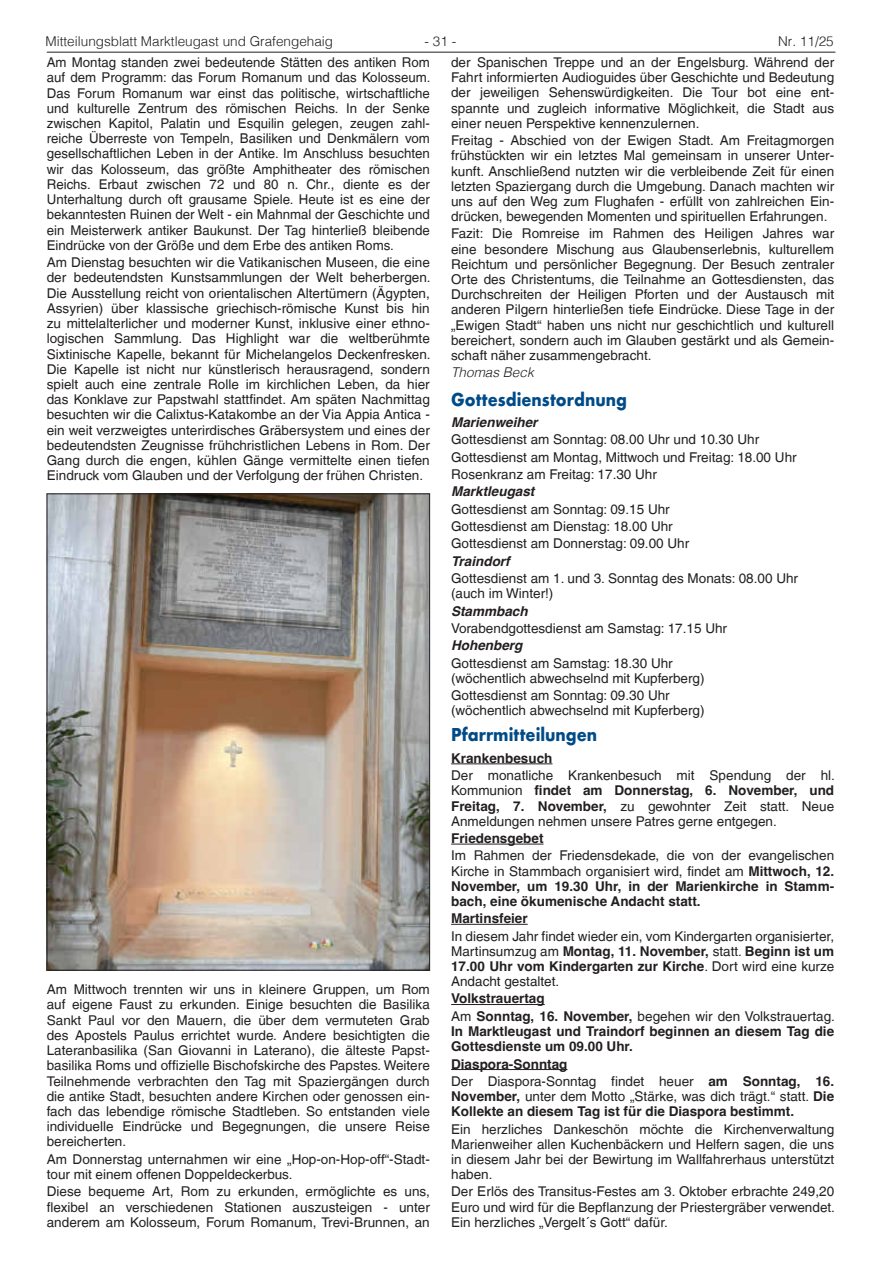
<style>
.page{position:relative;width:881px;height:1263px;background:#fff}
.page>*{position:absolute;margin:0;border:0;box-sizing:border-box;transform-origin:0 0}
.t1{font:700 17.25px "Futura";color:#004b87;scale:.9 1}
.t2{font:13.5px/15.3px "Helvetica LT";color:#231f20;text-align:justify}
.t3{font:700 13.5px/15.1px "Helvetica";color:#231f20}
.t4{font:300 13.5px "Helvetica";color:#231f20}
.t5{font:italic 700 13.5px "Helvetica";color:#231f20}
.t6{font:italic 300 13.5px "Helvetica";color:#231f20}
.s1{font-family:"Helvetica LT";font-weight:400}
.s2{font-family:"Helvetica";font-weight:700}
</style>
<div class="page">
<hr style="left:47px;top:52px;width:788px;height:1px;background:#231f20">
<hr style="left:451px;top:763px;width:101px;height:1px;background:#231f20">
<hr style="left:451px;top:844px;width:92px;height:1px;background:#231f20">
<hr style="left:451px;top:924px;width:76px;height:1px;background:#231f20">
<hr style="left:451px;top:1004px;width:93px;height:1px;background:#231f20">
<hr style="left:451px;top:1069px;width:116px;height:1px;background:#231f20">
<img style="left:49px;top:496px;width:378px;height:472px">
<p class="t4" style="left:45px;top:30px;width:289px">Mitteilungsblatt Marktleugast und Grafengehaig</p>
<p class="t4" style="left:424px;top:30px;width:33px">- 31 -</p>
<p class="t4" style="left:777px;top:30px;width:57px">Nr. 11/25</p>
<p class="t2" style="left:451px;top:55px;width:384px">der Spanischen Treppe und an der Engelsburg. Während der Fahrt informierten Audioguides über Geschichte und Bedeutung der jeweiligen Sehenswürdigkeiten. Die Tour bot eine ent&shy;spannte und zugleich informative Möglichkeit, die Stadt aus einer neuen Perspektive kennenzulernen.</p>
<p class="t2" style="left:451px;top:133px;width:384px">Freitag - Abschied von der Ewigen Stadt. Am Freitagmorgen frühstückten wir ein letztes Mal gemeinsam in unserer Unter&shy;kunft. Anschließend nutzten wir die verbleibende Zeit für einen letzten Spaziergang durch die Umgebung. Danach machten wir uns auf den Weg zum Flughafen - erfüllt von zahlreichen Ein&shy;drücken, bewegenden Momenten und spirituellen Erfahrungen.</p>
<p class="t2" style="left:451px;top:226px;width:384px">Fazit: Die Romreise im Rahmen des Heiligen Jahres war eine besondere Mischung aus Glaubenserlebnis, kulturellem Reichtum und persönlicher Begegnung. Der Besuch zentraler Orte des Christentums, die Teilnahme an Gottesdiensten, das Durchschreiten der Heiligen Pforten und der Austausch mit anderen Pilgern hinterließen tiefe Eindrücke. Diese Tage in der „Ewigen Stadt“ haben uns nicht nur geschichtlich und kulturell bereichert, sondern auch im Glauben gestärkt und als Gemein&shy;schaft näher zusammengebracht.</p>
<p class="t6" style="left:451px;top:361px;width:84px">Thomas Beck</p>
<p class="t1" style="left:451px;top:387px;width:197px">Gottesdienstordnung</p>
<p class="t5" style="left:451px;top:414px;width:88px">Marienweiher</p>
<p class="t2" style="left:451px;top:431px;width:347px;line-height:17.2px;text-align:left">Gottesdienst am Sonntag: 08.00 Uhr und 10.30 Uhr<br>Gottesdienst am Montag, Mittwoch und Freitag: 18. 00 Uhr<br>Rosenkranz am Freitag: 17. 30 Uhr</p>
<p class="t5" style="left:451px;top:483px;width:85px">Marktleugast</p>
<p class="t2" style="left:451px;top:500px;width:239px;line-height:17.2px;text-align:left">Gottesdienst am Sonntag: 09. 15 Uhr<br>Gottesdienst am Dienstag: 18.00 Uhr<br>Gottesdienst am Donnerstag: 09. 00 Uhr</p>
<p class="t5" style="left:451px;top:553px;width:60px">Traindorf</p>
<p class="t2" style="left:451px;top:571px;width:348px">Gottesdienst am 1. und 3. Sonntag des Monats: 08.00 Uhr (auch im Winter!)</p>
<p class="t5" style="left:451px;top:602px;width:78px">Stammbach</p>
<p class="t2" style="left:451px;top:620px;width:277px">Vorabendgottesdienst am Samstag: 17. 15 Uhr</p>
<p class="t5" style="left:451px;top:637px;width:73px">Hohenberg</p>
<p class="t2" style="left:451px;top:655px;width:255px">Gottesdienst am Samstag: 18.30 Uhr (wöchentlich abwechselnd mit Kupferberg)</p>
<p class="t2" style="left:451px;top:688px;width:255px">Gottesdienst am Sonntag: 09.30 Uhr (wöchentlich abwechselnd mit Kupferberg)</p>
<p class="t1" style="left:451px;top:722px;width:164px">Pfarrmitteilungen</p>
<p class="t3" style="left:451px;top:752px;width:103px">Krankenbesuch</p>
<p class="t2" style="left:451px;top:768px;width:383px">Der monatliche Krankenbesuch mit Spendung der hl.</p>
<p class="t3" style="left:451px;top:784px;width:384px"><span class="s1">Kommunion</span> findet am Donnerstag, 6. November, und</p>
<p class="t2" style="left:451px;top:798px;width:384px"><span class="s2">Freitag, 7. November,</span> zu gewohnter Zeit statt. Neue<br>Anmeldungen nehmen unsere Patres gerne entgegen.</p>
<p class="t3" style="left:451px;top:832px;width:94px">Friedensgebet</p>
<p class="t2" style="left:451px;top:848px;width:384px">Im Rahmen der Friedensdekade, die von der evangelischen<br>Kirche in Stammbach organisiert wird, findet am <span class="s2">Mittwoch, 12.</span></p>
<p class="t3" style="left:451px;top:880px;width:384px">November, um 19.30 Uhr, in der Marienkirche in Stamm&shy;bach, eine ökumenische Andacht statt.</p>
<p class="t3" style="left:451px;top:912px;width:78px">Martinsfeier</p>
<p class="t2" style="left:451px;top:928px;width:384px">In diesem Jahr findet wieder ein, vom Kindergarten organisierter,</p>
<p class="t3" style="left:451px;top:945px;width:384px"><span class="s1">Martinsumzug am</span> Montag, 11. November, <span class="s1">statt.</span> Beginn ist um<br>17.00 Uhr vom Kindergarten zur Kirche<span class="s1">. Dort wird eine kurze</span></p>
<p class="t2" style="left:451px;top:974px;width:107px">Andacht gestaltet.</p>
<p class="t3" style="left:451px;top:993px;width:95px">Volkstrauertag</p>
<p class="t2" style="left:451px;top:1008px;width:383px">Am <span class="s2">Sonntag, 16. November,</span> begehen wir den Volkstrauertag.</p>
<p class="t3" style="left:451px;top:1025px;width:384px">In Marktleugast und Traindorf beginnen an diesem Tag die<br>Gottesdienste um 09.00 Uhr.</p>
<p class="t3" style="left:451px;top:1058px;width:118px">Diaspora-Sonntag</p>
<p class="t2" style="left:451px;top:1073px;width:384px">Der Diaspora-Sonntag findet heuer <span class="s2">am Sonntag, 16.<br>November,</span> unter dem Motto „Stärke, was dich trägt. “ statt. <span class="s2">Die</span></p>
<p class="t3" style="left:451px;top:1105px;width:344px">Kollekte an diesem Tag ist für die Diaspora bestimmt.</p>
<p class="t2" style="left:451px;top:1121px;width:384px">Ein herzliches Dankeschön möchte die Kirchenverwaltung Marienweiher allen Kuchenbäckern und Helfern sagen, die uns in diesem Jahr bei der Bewirtung im Wallfahrerhaus unterstützt haben.</p>
<p class="t2" style="left:451px;top:1184px;width:384px">Der Erlös des Transitus-Festes am 3. Oktober erbrachte 249,20<br>Euro und wird für die Bepflanzung der Priestergräber verwendet.<br>Ein herzliches „Vergelt´s Gott“ dafür.</p>
<p class="t2" style="left:47px;top:55px;width:384px">Am Montag standen zwei bedeutende Stätten des antiken Rom auf dem Programm: das Forum Romanum und das Kolosseum.<br>Das Forum Romanum war einst das politische, wirtschaftliche und kulturelle Zentrum des römischen Reichs. In der Senke zwischen Kapitol, Palatin und Esquilin gelegen, zeugen zahl&shy;reiche Überreste von Tempeln, Basiliken und Denkmälern vom gesellschaftlichen Leben in der Antike. Im Anschluss besuchten wir das Kolosseum, das größte Amphitheater des römischen Reichs. Erbaut zwischen 72 und 80 n. Chr. , diente es der Unterhaltung durch oft grausame Spiele. Heute ist es eine der bekanntesten Ruinen der Welt - ein Mahnmal der Geschichte und ein Meisterwerk antiker Baukunst. Der Tag hinterließ bleibende Eindrücke von der Größe und dem Erbe des antiken Roms.</p>
<p class="t2" style="left:47px;top:255px;width:384px">Am Dienstag besuchten wir die Vatikanischen Museen, die eine der bedeutendsten Kunstsammlungen der Welt beherbergen.<br>Die Ausstellung reicht von orientalischen Altertümern (Ägypten, Assyrien) über klassische griechisch-römische Kunst bis hin zu mittelalterlicher und moderner Kunst, inklusive einer ethno&shy;logischen Sammlung. Das Highlight war die weltberühmte Sixtinische Kapelle, bekannt für Michelangelos Deckenfresken.<br>Die Kapelle ist nicht nur künstlerisch herausragend, sondern spielt auch eine zentrale Rolle im kirchlichen Leben, da hier das Konklave zur Papstwahl stattfindet. Am späten Nachmittag besuchten wir die Calixtus-Katakombe an der Via Appia Antica - ein weit verzweigtes unterirdisches Gräbersystem und eines der bedeutendsten Zeugnisse frühchristlichen Lebens in Rom. Der Gang durch die engen, kühlen Gänge vermittelte einen tiefen Eindruck vom Glauben und der Verfolgung der frühen Christen.</p>
<p class="t2" style="left:47px;top:982px;width:384px">Am Mittwoch trennten wir uns in kleinere Gruppen, um Rom auf eigene Faust zu erkunden. Einige besuchten die Basilika Sankt Paul vor den Mauern, die über dem vermuteten Grab des Apostels Paulus errichtet wurde. Andere besichtigten die Lateranbasilika (San Giovanni in Laterano), die älteste Papst&shy;basilika Roms und offizielle Bischofskirche des Papstes. Weitere Teilnehmende verbrachten den Tag mit Spaziergängen durch die antike Stadt, besuchten andere Kirchen oder genossen ein&shy;fach das lebendige römische Stadtleben. So entstanden viele individuelle Eindrücke und Begegnungen, die unsere Reise bereicherten.</p>
<p class="t2" style="left:47px;top:1151px;width:384px">Am Donnerstag unternahmen wir eine „Hop-on-Hop-off“-Stadt&shy;tour mit einem offenen Doppeldeckerbus.</p>
<p class="t2" style="left:47px;top:1184px;width:384px">Diese bequeme Art, Rom zu erkunden, ermöglichte es uns, flexibel an verschiedenen Stationen auszusteigen - unter anderem am Kolosseum, Forum Romanum, Trevi-Brunnen, an</p>
</div>
